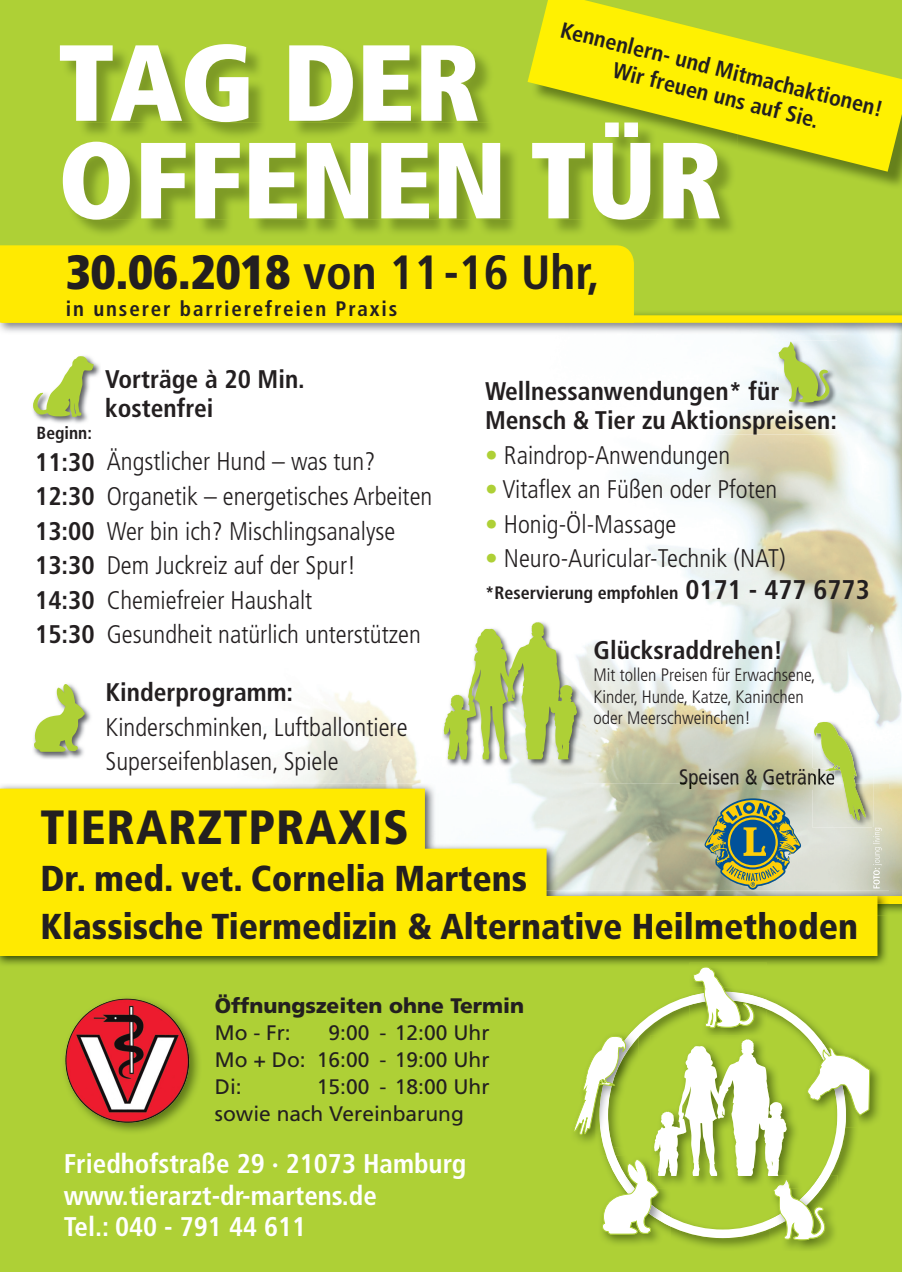
<style>
.page{position:relative;width:902px;height:1272px;background:#fff}
.page>*{position:absolute;margin:0;border:0;box-sizing:border-box;transform-origin:0 0}
.t1{font:900 condensed 108px/97.5px "Frutiger";color:#fff}
.t2{font:700 condensed 48px "Frutiger";color:#231f20}
.t3{font:900 condensed 48px "Frutiger";letter-spacing:.02em;color:#231f20}
.t4{font:900 condensed 36px/47.2px "Frutiger";color:#231f20}
.t5{font:700 condensed 27px/31.5px "Frutiger";color:#fff}
.t6{font:300 condensed 25.5px/34.5px "Frutiger";color:#231f20}
.t7{font:700 condensed 25.5px/34.5px "Frutiger";color:#231f20}
.t8{font:700 condensed 22.35px/26.8px "Frutiger";color:#231f20;text-align:center}
.t9{font:21px/27px "Frutiger";color:#231f20;text-align:justify}
.t10{font:700 condensed 21px "Frutiger";letter-spacing:.09em;color:#231f20}
.t11{font:900 21px "Frutiger CE";color:#231f20}
.t12{font:condensed 21px "Frutiger";color:#231f20}
.t13{font:300 condensed 18px/21.6px "Frutiger";color:#231f20}
.t14{font:700 condensed 18px "Frutiger";color:#231f20}
.t15{font:700 condensed 17.55px "Frutiger";color:#231f20}
.s1{font-weight:900}
.s2{color:#aed036}
.s3{font-size:27px}
.s4{font-size:36px;color:#ffea01}
.s5{color:#ffea01}
</style>
<div class="page">
<img style="left:636px;top:334px;width:265px;height:303px">
<img style="left:292px;top:692px;width:129px;height:91px">
<img style="left:636px;top:587px;width:1px;height:50px">
<img style="left:584px;top:637px;width:317px;height:152px">
<img style="left:636px;top:381px;width:141px;height:25px">
<img style="left:636px;top:410px;width:199px;height:24px">
<img style="left:680px;top:768px;width:132px;height:15px">
<div style="left:0;top:898px;width:901px;height:373px;background:#aed036"></div>
<svg style="left:0;top:0;width:901px;height:319px;background:#a5c733"></svg>
<svg style="left:630px;top:995px;width:197px;height:40px"></svg>
<img style="left:611px;top:1032px;width:27px;height:3px">
<img style="left:870px;top:1065px;width:10px;height:57px">
<img style="left:689px;top:1008px;width:77px;height:27px">
<img style="left:689px;top:992px;width:77px;height:16px">
<svg style="left:574px;top:1035px;width:296px;height:205px"></svg>
<img style="left:67px;top:122px;width:652px;height:98px">
<img style="left:65px;top:1011px;width:134px;height:121px">
<img style="left:90px;top:998px;width:80px;height:13px">
<img style="left:777px;top:340px;width:59px;height:71px">
<img style="left:777px;top:381px;width:2px;height:25px">
<svg style="left:778px;top:342px;width:51px;height:60px;background:#c3d793"></svg>
<img style="left:33px;top:707px;width:58px;height:52px">
<svg style="left:34px;top:684px;width:51px;height:67px"></svg>
<img style="left:36px;top:362px;width:64px;height:61px">
<svg style="left:33px;top:356px;width:61px;height:61px"></svg>
<img style="left:443px;top:654px;width:141px;height:113px">
<svg style="left:444px;top:622px;width:133px;height:137px"></svg>
<img style="left:812px;top:720px;width:61px;height:63px">
<img style="left:812px;top:768px;width:2px;height:15px">
<svg style="left:814px;top:721px;width:52px;height:62px"></svg>
<div style="left:1px;top:315px;width:900px;height:8px;background:#ffea01"></div>
<svg style="left:889px;top:890px;width:12px;height:6px"></svg>
<svg style="left:889px;top:903px;width:12px;height:9px"></svg>
<img style="left:0;top:783px;width:889px;height:183px">
<svg style="left:692px;top:966px;width:62px;height:62px"></svg>
<img style="left:680px;top:783px;width:154px;height:6px">
<img style="left:873px;top:868px;width:6px;height:20px">
<img style="left:872px;top:827px;width:9px;height:40px">
<img style="left:843px;top:783px;width:23px;height:37px">
<div style="left:0;top:788px;width:425px;height:69px;background:#ffea01"></div>
<div style="left:0;top:848px;width:546px;height:60px;background:#ffea01"></div>
<div style="left:0;top:896px;width:877px;height:60px;background:#ffea01"></div>
<div style="left:0;top:245px;width:634px;height:78px;background:#ffea01"></div>
<svg style="left:704px;top:798px;width:97px;height:91px;background:#8b9b73"></svg>
<img style="left:530px;top:172px;width:189px;height:18px">
<svg style="left:527px;top:0;width:374px;height:172px;background:#d9df24"></svg>
<p class="t8" style="left:564px;top:16px;width:333px;rotate:14deg">Kennenlern- und Mitmachaktionen!<br>Wir freuen uns auf Sie.</p>
<h1 class="t1" style="left:58px;top:34px;width:665px">TAG DER<br>OFFENEN TÜR</h1>
<h2 class="t2" style="left:66px;top:244px;width:535px"><span class="s1">30.06.2018</span> von 11-16 Uhr,</h2>
<p class="t10" style="left:66px;top:296px;width:333px">in unserer barrierefreien Praxis</p>
<p class="t15" style="left:37px;top:422px;width:57px">Beginn:</p>
<p class="t7" style="left:35px;top:444px;width:61px;text-align:justify">11:30<br>12:30<br>13:00<br>13:30<br>14:30<br>15:30</p>
<p class="t7" style="left:105px;top:365px;width:201px;line-height:28.5px">Vorträge à 20 Min. kostenfrei</p>
<p class="t6" style="left:107px;top:445px;width:327px">Ängstlicher Hund – was tun?<br>Organetik – energetisches Arbeiten<br>Wer bin ich? Mischlingsanalyse<br>Dem Juckreiz auf der Spur!<br>Chemiefreier Haushalt<br>Gesundheit natürlich unterstützen</p>
<p class="t7" style="left:106px;top:675px;width:189px">Kinderprogramm:</p>
<p class="t6" style="left:106px;top:709px;width:303px">Kinderschminken, Luftballontiere<br>Superseifenblasen, Spiele</p>
<p class="t7" style="left:485px;top:377px;width:353px;line-height:28.5px">Wellnessanwendungen* für<br>Mensch &amp; Tier zu Aktionspreisen:</p>
<p class="t6" style="left:485px;top:438px;width:247px"><span class="s2">•</span> Raindrop-Anwendungen</p>
<p class="t6" style="left:485px;top:472px;width:294px"><span class="s2">•</span> Vitaflex an Füßen oder Pfoten</p>
<p class="t6" style="left:485px;top:507px;width:193px"><span class="s2">•</span> Honig-Öl-Massage</p>
<p class="t6" style="left:485px;top:541px;width:302px"><span class="s2">•</span> Neuro-Auricular-Technik (NAT)</p>
<p class="t14" style="left:485px;top:582px;width:386px">*Reservierung empfohlen <span class="s3">0171 - 477 6773</span></p>
<p class="t7" style="left:593px;top:633px;width:191px">Glücksraddrehen!</p>
<p class="t13" style="left:593px;top:664px;width:223px">Mit tollen Preisen für Erwachsene,<br>Kinder, Hunde, Katze, Kaninchen oder Meerschweinchen!</p>
<p class="t12" style="left:679px;top:765px;width:157px">Speisen &amp; Getränke</p>
<h2 class="t3" style="left:41px;top:798px;width:386px">TIERARZTPRAXIS<span class="s4">S</span></h2>
<h3 class="t4" style="left:41px;top:855px;width:838px">Dr. med. vet. Cornelia Martens<span class="s5">S<br></span>Klassische Tiermedizin &amp; Alternative Heilmethoden<span class="s5">S</span></h3>
<p class="t11" style="left:215px;top:993px;width:311px">Öffnungszeiten ohne Termin</p>
<p class="t9" style="left:215px;top:1019px;width:77px">Mo - Fr:</p>
<p class="t9" style="left:215px;top:1019px;width:276px;text-indent:114px">9:00 - 12:00 Uhr Mo + Do: 16:00 - 19:00 Uhr Di:</p>
<p class="t9" style="left:215px;top:1073px;width:276px;text-indent:102px">15:00 - 18:00 Uhr sowie nach Vereinbarung</p>
<p class="t5" style="left:64px;top:1147px;width:404px">Friedhofstraße 29 · 21073 Hamburg www.tierarzt-dr-martens.de<br>Tel.: 040 - 791 44 611</p>
</div>
